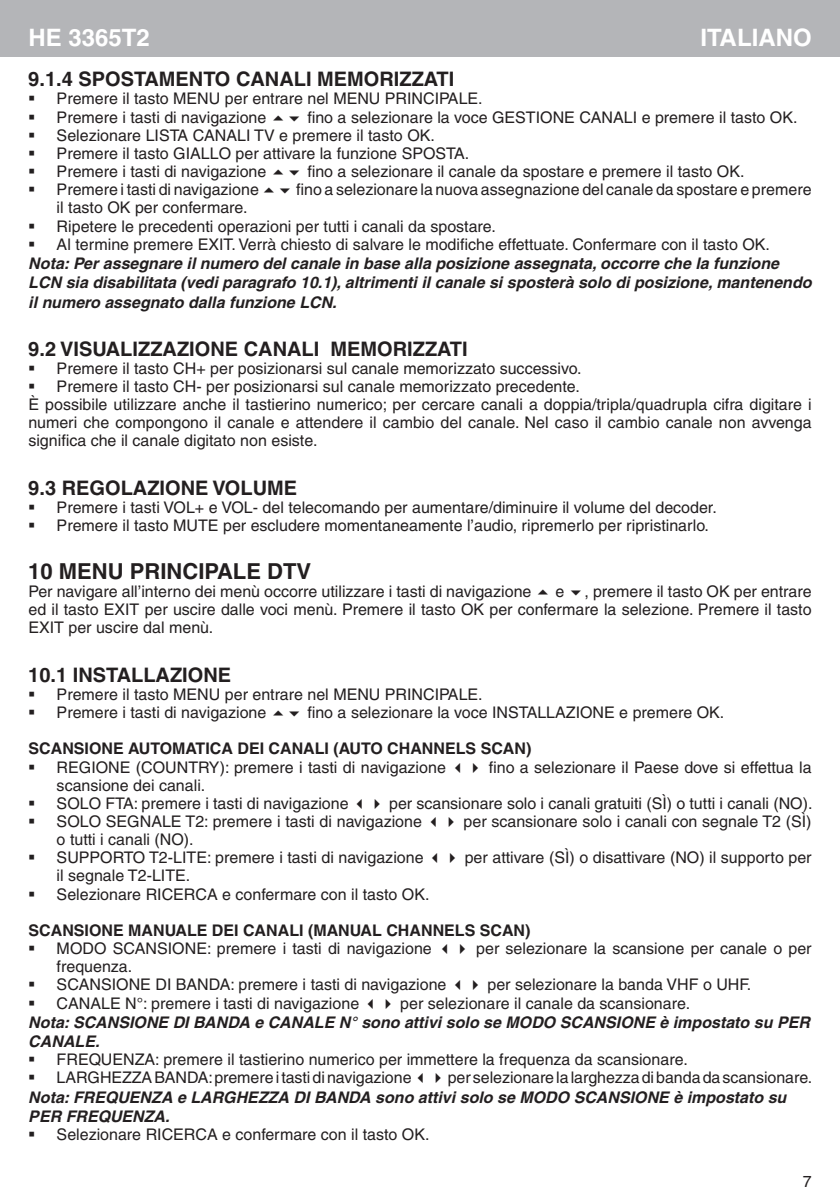
<style>
.page{position:relative;width:840px;height:1191px;background:#fff}
.page>*{position:absolute;margin:0;border:0;box-sizing:border-box;transform-origin:0 0}
.Titolo_lingua{font:700 24px "Helvetica";color:#fff}
.Titolo{font:700 22px "Helvetica";color:#231f20}
.Sottotitolo{font:700 20px "Helvetica";color:#231f20}
.Testo_rientrato{font:16px/18px "Helvetica";color:#231f20}
.Corpo_testo{font:16px/18px "Helvetica";color:#231f20;text-align:justify}
.Didascalia{font:italic 700 16px/19.2px "Helvetica";color:#231f20}
.Corpo_testo-2{font:700 16px "Helvetica";color:#231f20}
</style>
<div class="page">
<div style="left:0;top:0;width:839px;height:57px;background:#b4b5b8"></div>
<h1 class="Titolo_lingua" style="left:28px;top:23px;width:123px">HE 3365T2</h1>
<p class="Titolo_lingua" style="left:700px;top:23px;width:113px">ITALIANO</p>
<p class="Sottotitolo" style="left:28px;top:67px;width:427px">9.1.4 SPOSTAMENTO CANALI MEMORIZZATI</p>
<p class="Testo_rientrato" style="left:28px;top:90px;width:455px">▪ Premere il tasto MENU per entrare nel MENU PRINCIPALE.</p>
<p class="Testo_rientrato" style="left:28px;top:108px;width:239px">▪ Premere i tasti di navigazione</p>
<p class="Testo_rientrato" style="left:307px;top:108px;width:491px">fino a selezionare la voce GESTIONE CANALI e premere il tasto OK.</p>
<p class="Testo_rientrato" style="left:28px;top:126px;width:408px">▪ Selezionare LISTA CANALI TV e premere il tasto OK.</p>
<p class="Testo_rientrato" style="left:28px;top:144px;width:442px">▪ Premere il tasto GIALLO per attivare la funzione SPOSTA.</p>
<p class="Testo_rientrato" style="left:28px;top:163px;width:239px">▪ Premere i tasti di navigazione</p>
<p class="Testo_rientrato" style="left:307px;top:163px;width:438px">fino a selezionare il canale da spostare e premere il tasto OK.</p>
<p class="Testo_rientrato" style="left:28px;top:181px;width:232px">▪ Premere i tasti di navigazione</p>
<p class="Testo_rientrato" style="left:296px;top:181px;width:516px">fino a selezionare la nuova assegnazione del canale da spostare e premere</p>
<p class="Testo_rientrato" style="left:57px;top:199px;width:192px">il tasto OK per confermare.</p>
<p class="Testo_rientrato" style="left:28px;top:217px;width:469px">▪ Ripetere le precedenti operazioni per tutti i canali da spostare.</p>
<p class="Testo_rientrato" style="left:28px;top:235px;width:742px">▪ Al termine premere EXIT. Verrà chiesto di salvare le modifiche effettuate. Confermare con il tasto OK.</p>
<p class="Didascalia" style="left:28px;top:254px;width:784px">Nota: Per assegnare il numero del canale in base alla posizione assegnata, occorre che la funzione<br>LCN sia disabilitata (vedi paragrafo 10.1), altrimenti il canale si sposterà solo di posizione, mantenendo il numero assegnato dalla funzione LCN.</p>
<p class="Sottotitolo" style="left:28px;top:336px;width:440px">9.2 VISUALIZZAZIONE CANALI MEMORIZZATI</p>
<p class="Testo_rientrato" style="left:28px;top:359px;width:554px">▪ Premere il tasto CH+ per posizionarsi sul canale memorizzato successivo.</p>
<p class="Testo_rientrato" style="left:28px;top:377px;width:553px">▪ Premere il tasto CH- per posizionarsi sul canale memorizzato precedente.</p>
<p class="Corpo_testo" style="left:28px;top:396px;width:784px">È possibile utilizzare anche il tastierino numerico; per cercare canali a doppia/tripla/quadrupla cifra digitare i numeri che compongono il canale e attendere il cambio del canale. Nel caso il cambio canale non avvenga significa che il canale digitato non esiste.</p>
<p class="Sottotitolo" style="left:28px;top:475px;width:270px">9.3 REGOLAZIONE VOLUME</p>
<p class="Testo_rientrato" style="left:28px;top:498px;width:689px">▪ Premere i tasti VOL+ e VOL- del telecomando per aumentare/diminuire il volume del decoder.</p>
<p class="Testo_rientrato" style="left:28px;top:516px;width:681px">▪ Premere il tasto MUTE per escludere momentaneamente l’audio, ripremerlo per ripristinarlo.</p>
<p class="Titolo" style="left:28px;top:558px;width:284px">10 MENU PRINCIPALE DTV</p>
<p class="Corpo_testo" style="left:28px;top:583px;width:504px">Per navigare all’interno dei menù occorre utilizzare i tasti di navigazione</p>
<p class="Corpo_testo" style="left:555px;top:583px;width:10px">e</p>
<p class="Corpo_testo" style="left:28px;top:583px;width:784px;text-indent:556px">, premere il tasto OK per entrare ed il tasto EXIT per uscire dalle voci menù. Premere il tasto OK per confermare la selezione. Premere il tasto EXIT per uscire dal menù.</p>
<p class="Sottotitolo" style="left:28px;top:662px;width:204px">10.1 INSTALLAZIONE</p>
<p class="Testo_rientrato" style="left:28px;top:685px;width:455px">▪ Premere il tasto MENU per entrare nel MENU PRINCIPALE.</p>
<p class="Testo_rientrato" style="left:28px;top:703px;width:239px">▪ Premere i tasti di navigazione</p>
<p class="Testo_rientrato" style="left:307px;top:703px;width:418px">fino a selezionare la voce INSTALLAZIONE e premere OK.</p>
<p class="Corpo_testo-2" style="left:28px;top:739px;width:504px">SCANSIONE AUTOMATICA DEI CANALI (AUTO CHANNELS SCAN)</p>
<p class="Testo_rientrato" style="left:57px;top:758px;width:756px;text-indent:-28px">▪ REGIONE (COUNTRY): premere i tasti di navigazione ✓✔ fino a selezionare il Paese dove si effettua la scansione dei canali.</p>
<p class="Testo_rientrato" style="left:28px;top:794px;width:785px">▪ SOLO FTA: premere i tasti di navigazione ✓✔ per scansionare solo i canali gratuiti (SÌ) o tutti i canali (NO).</p>
<p class="Testo_rientrato" style="left:57px;top:812px;width:756px;text-indent:-28px">▪ SOLO SEGNALE T2: premere i tasti di navigazione ✓✔ per scansionare solo i canali con segnale T2 (SÌ) o tutti i canali (NO).</p>
<p class="Testo_rientrato" style="left:57px;top:848px;width:756px;text-indent:-28px">▪ SUPPORTO T2-LITE: premere i tasti di navigazione ✓✔ per attivare (SÌ) o disattivare (NO) il supporto per il segnale T2-LITE.</p>
<p class="Testo_rientrato" style="left:28px;top:885px;width:402px">▪ Selezionare RICERCA e confermare con il tasto OK.</p>
<p class="Corpo_testo-2" style="left:28px;top:920px;width:503px">SCANSIONE MANUALE DEI CANALI (MANUAL CHANNELS SCAN)</p>
<p class="Testo_rientrato" style="left:57px;top:939px;width:756px;text-indent:-28px">▪ MODO SCANSIONE: premere i tasti di navigazione ✓✔ per selezionare la scansione per canale o per frequenza.</p>
<p class="Testo_rientrato" style="left:28px;top:975px;width:724px">▪ SCANSIONE DI BANDA: premere i tasti di navigazione ✓✔ per selezionare la banda VHF o UHF.</p>
<p class="Testo_rientrato" style="left:28px;top:994px;width:663px">▪ CANALE N°: premere i tasti di navigazione ✓✔ per selezionare il canale da scansionare.</p>
<p class="Didascalia" style="left:28px;top:1012px;width:782px">Nota: SCANSIONE DI BANDA e CANALE N° sono attivi solo se MODO SCANSIONE è impostato su PER<br>CANALE.</p>
<p class="Testo_rientrato" style="left:28px;top:1050px;width:660px">▪ FREQUENZA: premere il tastierino numerico per immettere la frequenza da scansionare.</p>
<p class="Testo_rientrato" style="left:28px;top:1068px;width:785px">▪ LARGHEZZA BANDA: premere i tasti di navigazione ✓✔ per selezionare la larghezza di banda da scansionare.</p>
<p class="Didascalia" style="left:28px;top:1087px;width:759px">Nota: FREQUENZA e LARGHEZZA DI BANDA sono attivi solo se MODO SCANSIONE è impostato su<br>PER FREQUENZA.</p>
<p class="Testo_rientrato" style="left:28px;top:1125px;width:402px">▪ Selezionare RICERCA e confermare con il tasto OK.</p>
<p class="Corpo_testo" style="left:802px;top:1171px;width:10px">7</p>
</div>
